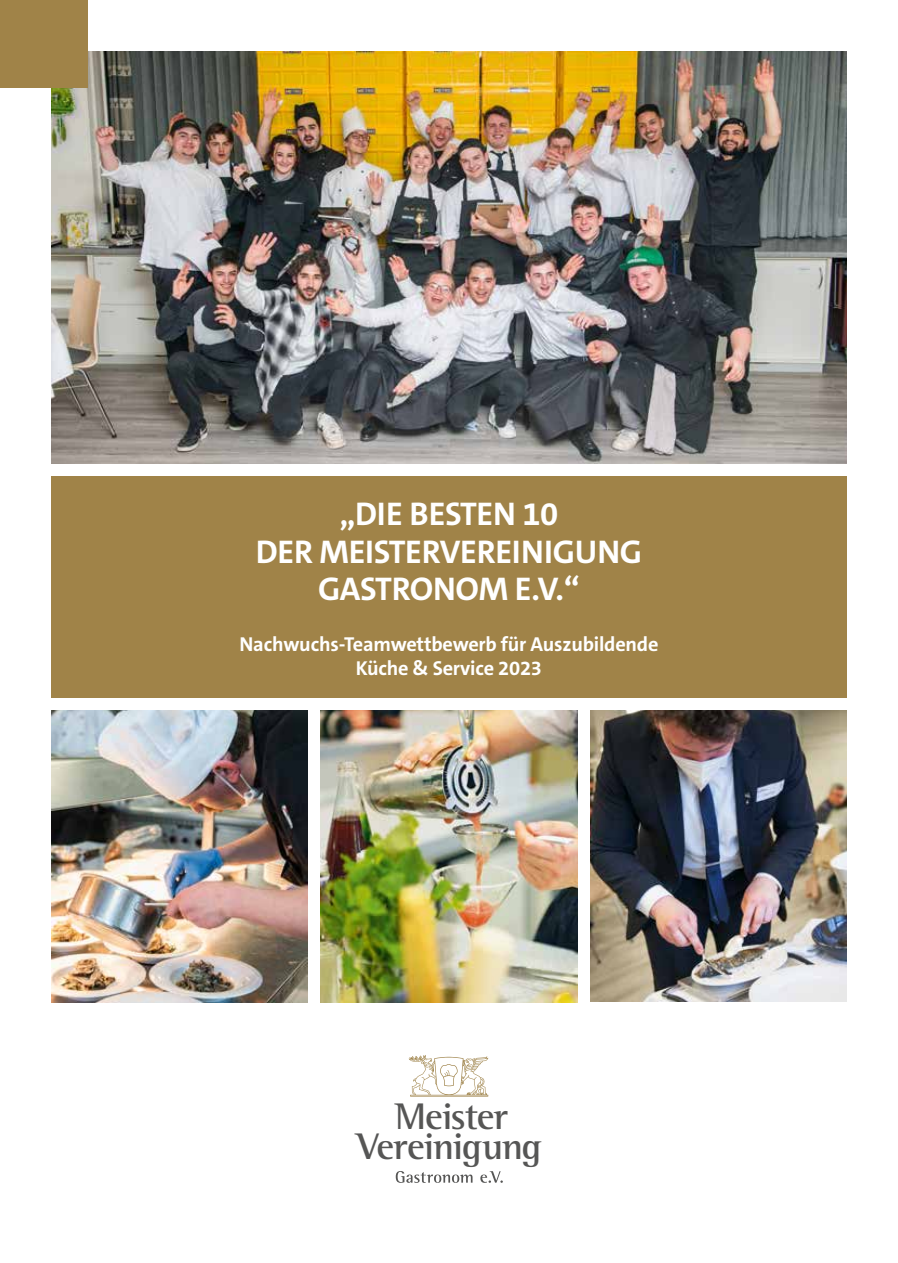
<style>
.page{position:relative;width:898px;height:1263px;background:#fff}
.page>*{position:absolute;margin:0;border:0;box-sizing:border-box;transform-origin:0 0}
.t1{font:700 37.95px/30.3px "Rotis Semi Serif";letter-spacing:-.03em;color:#565655;text-align:center}
.t2{font:700 33px/37.5px "The Sans C5";letter-spacing:-.01em;color:#fff;text-align:center}
.t3{font:700 20.25px/24px "The Sans C5";letter-spacing:-.01em;color:#fff;text-align:center}
</style>
<div class="page">
<img style="left:51px;top:51px;width:795px;height:412px">
<div style="left:0;top:0;width:87px;height:87px;background:#a08348"></div>
<svg style="left:408px;top:1055px;width:80px;height:41px"></svg>
<svg style="left:395px;top:1171px;width:77px;height:12px"></svg>
<svg style="left:480px;top:1171px;width:22px;height:12px"></svg>
<div style="left:51px;top:476px;width:795px;height:221px;background:#a08348"></div>
<img style="left:590px;top:710px;width:256px;height:291px">
<img style="left:320px;top:710px;width:257px;height:292px">
<img style="left:51px;top:710px;width:257px;height:292px">
<h2 class="t2" style="left:256px;top:496px;width:388px">„DIE BESTEN 10<br>DER MEISTERVEREINIGUNG<br>GASTRONOM E.V.“</h2>
<p class="t3" style="left:239px;top:632px;width:420px">Nachwuchs-Teamwettbewerb für Auszubildende<br>Küche &amp; Service 2023</p>
<h1 class="t1" style="left:356px;top:1100px;width:187px">Meister<br>Vereinigung</h1>
</div>
